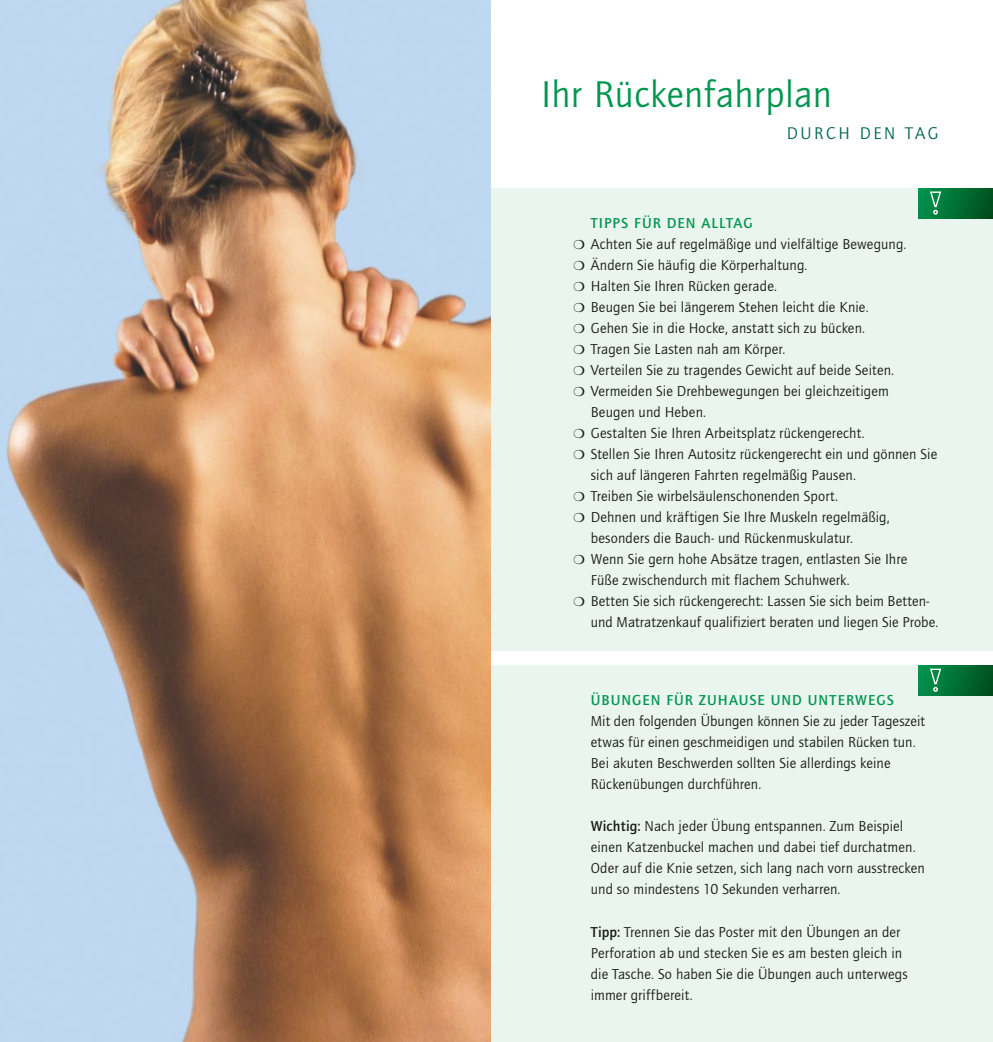
<style>
.page{position:relative;width:993px;height:1042px;background:#fff}
.page>*{position:absolute;margin:0;border:0;box-sizing:border-box;transform-origin:0 0}
.t1{font:38.5px "Quay Sans ITC Std";letter-spacing:.01em;color:#00964e}
.t2{font:17.5px "Quay Sans ITC Std";letter-spacing:.145em;color:#006550}
.t3{font:14.88px/21px "Quay Sans ITC Std";letter-spacing:.01em;color:#1a1a18}
.t4{font:500 14.88px "Quay Sans ITC Std";letter-spacing:.065em;color:#00964e}
.s1{font-weight:500}
</style>
<div class="page">
<img style="left:0;top:0;width:490px;height:1042px">
<div style="left:491px;top:189px;width:501px;height:462px;background:#ebf5f0"></div>
<div style="left:918px;top:189px;width:74px;height:29px;background:linear-gradient(to right,#00914a,#005220)"></div>
<svg style="left:928px;top:191px;width:13px;height:24px"></svg>
<div style="left:491px;top:666px;width:501px;height:376px;background:#ebf5f0"></div>
<div style="left:918px;top:666px;width:74px;height:29px;background:linear-gradient(to right,#00914a,#005220)"></div>
<svg style="left:928px;top:668px;width:13px;height:24px"></svg>
<h1 class="t1" style="left:541px;top:72px;width:292px">Ihr Rückenfahrplan</h1>
<p class="t2" style="left:786px;top:123px;width:153px">DURCH DEN TAG</p>
<p class="t4" style="left:590px;top:215px;width:163px">TIPPS FÜR DEN ALLTAG</p>
<p class="t3" style="left:573px;top:234px;width:334px">❍ Achten Sie auf regelmäßige und vielfältige Bewegung.</p>
<p class="t3" style="left:573px;top:255px;width:235px">❍ Ändern Sie häufig die Körperhaltung.</p>
<p class="t3" style="left:573px;top:276px;width:205px">❍ Halten Sie Ihren Rücken gerade.</p>
<p class="t3" style="left:573px;top:297px;width:297px">❍ Beugen Sie bei längerem Stehen leicht die Knie.</p>
<p class="t3" style="left:573px;top:318px;width:293px">❍ Gehen Sie in die Hocke, anstatt sich zu bücken.</p>
<p class="t3" style="left:573px;top:339px;width:213px">❍ Tragen Sie Lasten nah am Körper.</p>
<p class="t3" style="left:573px;top:360px;width:322px">❍ Verteilen Sie zu tragendes Gewicht auf beide Seiten.</p>
<p class="t3" style="left:573px;top:381px;width:317px">❍ Vermeiden Sie Drehbewegungen bei gleichzeitigem</p>
<p class="t3" style="left:590px;top:402px;width:117px">Beugen und Heben.</p>
<p class="t3" style="left:573px;top:423px;width:292px">❍ Gestalten Sie Ihren Arbeitsplatz rückengerecht.</p>
<p class="t3" style="left:573px;top:444px;width:365px">❍ Stellen Sie Ihren Autositz rückengerecht ein und gönnen Sie</p>
<p class="t3" style="left:590px;top:465px;width:266px">sich auf längeren Fahrten regelmäßig Pausen.</p>
<p class="t3" style="left:573px;top:486px;width:266px">❍ Treiben Sie wirbelsäulenschonenden Sport.</p>
<p class="t3" style="left:573px;top:507px;width:318px">❍ Dehnen und kräftigen Sie Ihre Muskeln regelmäßig,</p>
<p class="t3" style="left:590px;top:528px;width:264px">besonders die Bauch- und Rückenmuskulatur.</p>
<p class="t3" style="left:573px;top:549px;width:335px">❍ Wenn Sie gern hohe Absätze tragen, entlasten Sie Ihre</p>
<p class="t3" style="left:590px;top:570px;width:260px">Füße zwischendurch mit flachem Schuhwerk.</p>
<p class="t3" style="left:573px;top:591px;width:357px">❍ Betten Sie sich rückengerecht: Lassen Sie sich beim Betten-</p>
<p class="t3" style="left:590px;top:612px;width:349px">und Matratzenkauf qualifiziert beraten und liegen Sie Probe.</p>
<p class="t4" style="left:590px;top:692px;width:304px">ÜBUNGEN FÜR ZUHAUSE UND UNTERWEGS</p>
<p class="t3" style="left:590px;top:711px;width:335px">Mit den folgenden Übungen können Sie zu jeder Tageszeit etwas für einen geschmeidigen und stabilen Rücken tun.<br>Bei akuten Beschwerden sollten Sie allerdings keine Rückenübungen durchführen.</p>
<p class="t3" style="left:590px;top:816px;width:335px"><span class="s1">Wichtig:</span> Nach jeder Übung entspannen. Zum Beispiel einen Katzenbuckel machen und dabei tief durchatmen.<br>Oder auf die Knie setzen, sich lang nach vorn ausstrecken und so mindestens 10 Sekunden verharren.</p>
<p class="t3" style="left:590px;top:921px;width:318px"><span class="s1">Tipp:</span> Trennen Sie das Poster mit den Übungen an der Perforation ab und stecken Sie es am besten gleich in die Tasche. So haben Sie die Übungen auch unterwegs immer griffbereit.</p>
</div>
